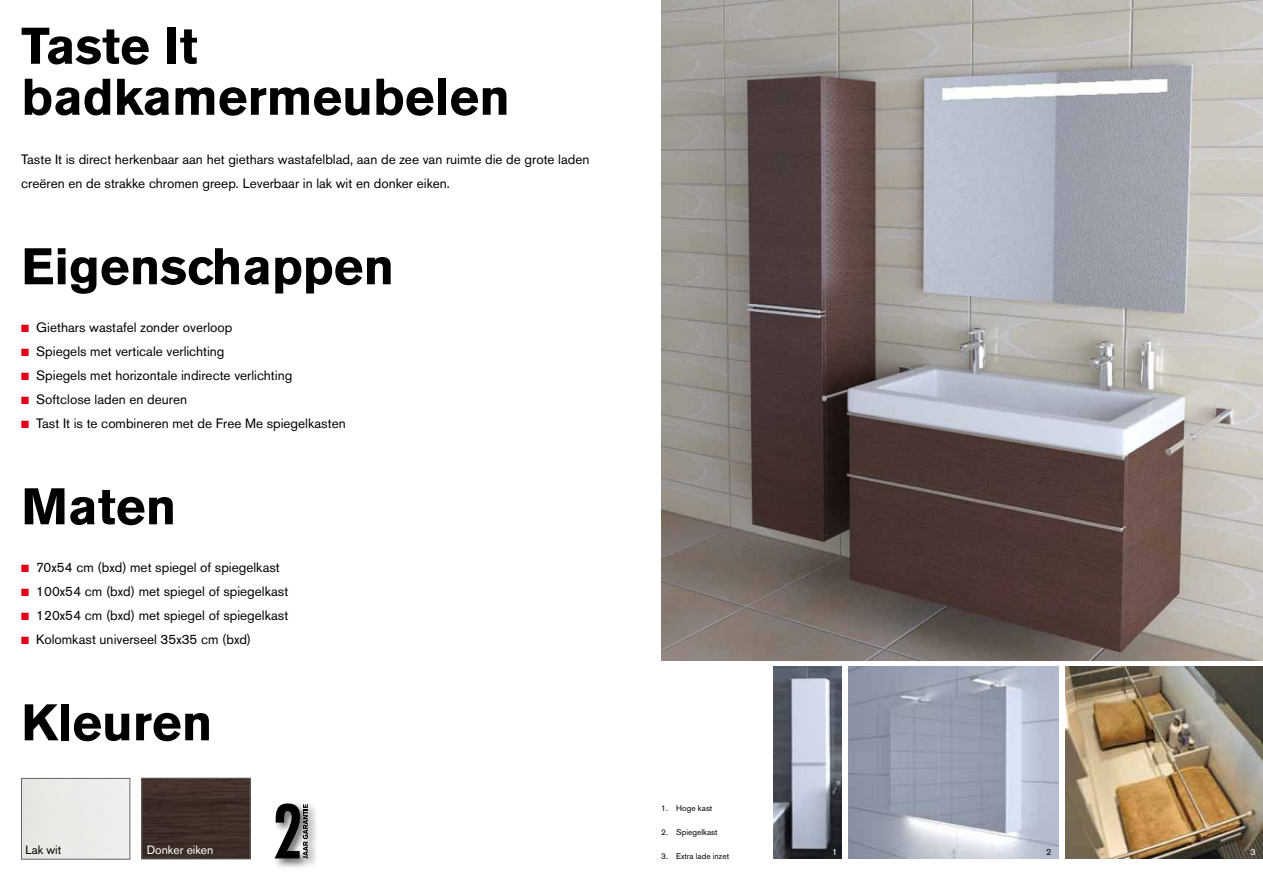
<style>
.page{position:relative;width:1263px;height:893px;background:#fff}
.page>*{position:absolute;margin:0;border:0;box-sizing:border-box;transform-origin:0 0}
.t1{font:condensed 70.35px "Futura";color:#000}
.t2{font:700 51px/51px "Akzidenz Grotesk BE";color:#000}
.t3{font:13.5px/24px "Akzidenz Grotesk BE";color:#000}
.t4{font:12px "Akzidenz Grotesk BE";color:#fff}
.t5{font:12px "Akzidenz Grotesk BE";color:#000}
.t6{font:9px "Akzidenz Grotesk BE";color:#fff}
.t7{font:9px "Akzidenz Grotesk BE";color:#000}
.t8{font:8.25px "Akzidenz Grotesk BE";color:#000}
.s1{color:#e2001a}
</style>
<div class="page">
<img style="left:848px;top:667px;width:211px;height:192px">
<img style="left:774px;top:667px;width:68px;height:192px">
<div style="left:273px;top:801px;width:46px;height:69px;background:#000;opacity:.6"></div>
<svg style="left:274px;top:803px;width:34px;height:56px"></svg>
<img style="left:1065px;top:667px;width:198px;height:192px">
<div style="left:21px;top:778px;width:109px;height:81px;border:1px solid #646567"></div>
<img style="left:144px;top:780px;width:104px;height:77px">
<div style="left:142px;top:778px;width:108px;height:81px;border:1px solid #646567"></div>
<img style="left:661px;top:0;width:602px;height:660px">
<h2 class="t2" style="left:21px;top:21px;width:490px">Taste It badkamermeubelen</h2>
<p class="t3" style="left:21px;top:148px;width:570px">Taste It is direct herkenbaar aan het giethars wastafelblad, aan de zee van ruimte die de grote laden creëren en de strakke chromen greep. Leverbaar in lak wit en donker eiken.</p>
<h2 class="t2" style="left:21px;top:241px;width:374px">Eigenschappen</h2>
<p class="t3" style="left:21px;top:316px;width:213px"><span class="s1">■</span> Giethars wastafel zonder overloop</p>
<p class="t3" style="left:21px;top:340px;width:205px"><span class="s1">■</span> Spiegels met verticale verlichting</p>
<p class="t3" style="left:21px;top:364px;width:273px"><span class="s1">■</span> Spiegels met horizontale indirecte verlichting</p>
<p class="t3" style="left:21px;top:388px;width:167px"><span class="s1">■</span> Softclose laden en deuren</p>
<p class="t3" style="left:21px;top:412px;width:326px"><span class="s1">■</span> Tast It is te combineren met de Free Me spiegelkasten</p>
<h2 class="t2" style="left:21px;top:481px;width:157px">Maten</h2>
<p class="t3" style="left:21px;top:556px;width:260px"><span class="s1">■</span> 70x54 cm (bxd) met spiegel of spiegelkast</p>
<p class="t3" style="left:21px;top:580px;width:269px"><span class="s1">■</span> 100x54 cm (bxd) met spiegel of spiegelkast</p>
<p class="t3" style="left:21px;top:604px;width:269px"><span class="s1">■</span> 120x54 cm (bxd) met spiegel of spiegelkast</p>
<p class="t3" style="left:21px;top:628px;width:231px"><span class="s1">■</span> Kolomkast universeel 35x35 cm (bxd)</p>
<h2 class="t2" style="left:21px;top:697px;width:193px">Kleuren</h2>
<p class="t5" style="left:26px;top:843px;width:37px">Lak wit</p>
<p class="t4" style="left:147px;top:843px;width:68px">Donker eiken</p>
<h1 class="t1" style="left:273px;top:790px;width:30px">2</h1>
<p class="t8" style="left:661px;top:803px;width:53px">1. Hoge kast</p>
<p class="t8" style="left:661px;top:827px;width:58px">2. Spiegelkast</p>
<p class="t8" style="left:661px;top:851px;width:69px">3. Extra lade inzet</p>
<p class="t6" style="left:832px;top:846px;width:7px">1</p>
<p class="t7" style="left:1046px;top:846px;width:7px">2</p>
<p class="t6" style="left:1250px;top:846px;width:7px">3</p>
</div>
